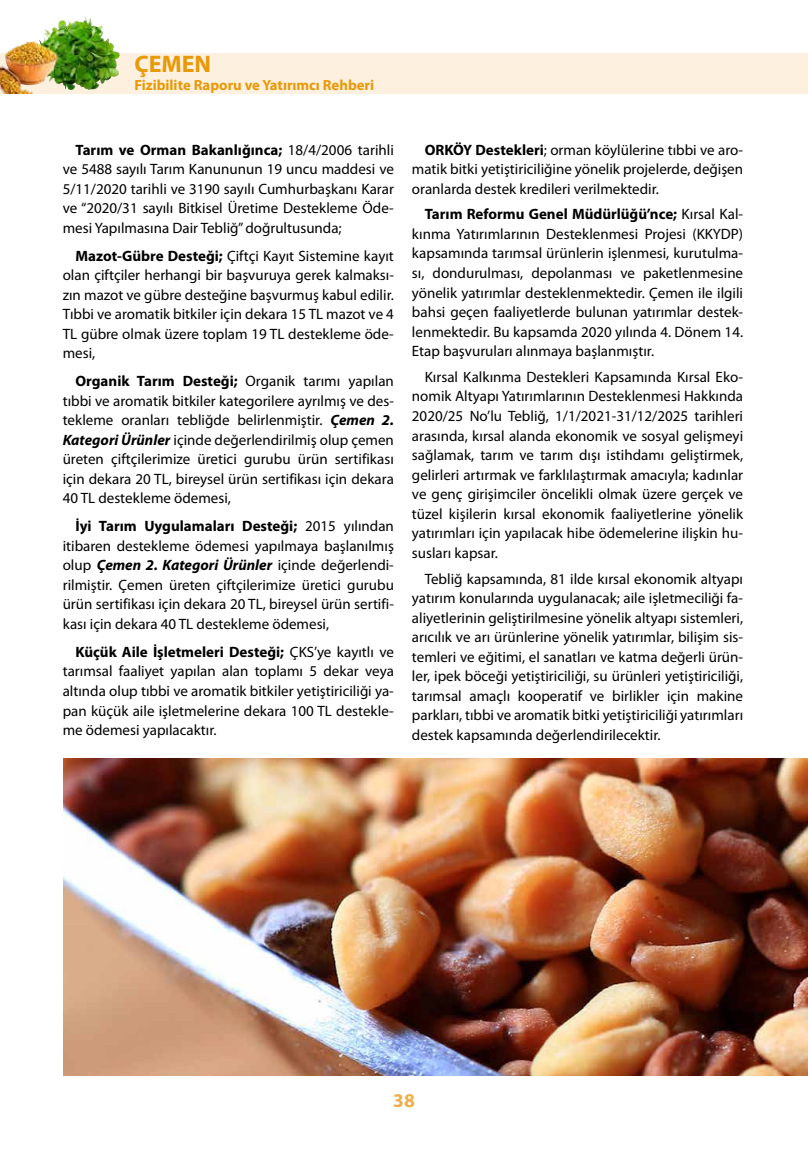
<style>
.page{position:relative;width:808px;height:1149px;background:#fff}
.page>*{position:absolute;margin:0;border:0;box-sizing:border-box;transform-origin:0 0}
.t1{font:700 24px "Myriad Pro";color:#e89907}
.t2{font:700 19.5px "Myriad Pro";color:#eeae48}
.t3{font:15px/19.5px "Myriad Pro";color:#000;text-align:justify}
.t4{font:700 14.7px "Myriad Pro";color:#e89907}
.s1{font-weight:700}
.s2{font-weight:700;font-style:italic}
</style>
<div class="page">
<div style="left:0;top:53px;width:808px;height:41px;background:#fdf0df"></div>
<img style="left:0;top:16px;width:99px;height:78px">
<img style="left:64px;top:758px;width:744px;height:317px">
<h1 class="t1" style="left:134px;top:49px;width:78px">ÇEMEN</h1>
<p class="t4" style="left:134px;top:76px;width:241px">Fizibilite Raporu ve Yatırımcı Rehberi</p>
<p class="t3" style="left:63px;top:139px;width:333px;text-indent:13px"><span class="s1">Tarım ve Orman Bakanlığınca;</span> 18/4/2006 tarihli ve 5488 sayılı Tarım Kanununun 19 uncu maddesi ve 5/11/2020 tarihli ve 3190 sayılı Cumhurbaşkanı Karar ve “2020/31 sayılı Bitkisel Üretime Destekleme Öde&shy;mesi Yapılmasına Dair Tebliğ” doğrultusunda;</p>
<p class="t3" style="left:63px;top:245px;width:333px;text-indent:13px"><span class="s1">Mazot-Gübre Desteği;</span> Çiftçi Kayıt Sistemine kayıt olan çiftçiler herhangi bir başvuruya gerek kalmaksı&shy;zın mazot ve gübre desteğine başvurmuş kabul edilir.<br>Tıbbi ve aromatik bitkiler için dekara 15 TL mazot ve 4<br>TL gübre olmak üzere toplam 19 TL destekleme öde&shy;mesi,</p>
<p class="t3" style="left:63px;top:371px;width:333px;text-indent:13px"><span class="s1">Organik Tarım Desteği;</span> Organik tarımı yapılan tıbbi ve aromatik bitkiler kategorilere ayrılmış ve des&shy;tekleme oranları tebliğde belirlenmiştir. <span class="s2">Çemen 2.<br>Kategori Ürünler</span> içinde değerlendirilmiş olup çemen üreten çiftçilerimize üretici gurubu ürün sertifikası için dekara 20 TL, bireysel ürün sertifikası için dekara 40 TL destekleme ödemesi,</p>
<p class="t3" style="left:63px;top:516px;width:333px;text-indent:13px"><span class="s1">İyi Tarım Uygulamaları Desteği;</span> 2015 yılından itibaren destekleme ödemesi yapılmaya başlanılmış olup <span class="s2">Çemen 2. Kategori Ürünler</span> içinde değerlendi&shy;rilmiştir. Çemen üreten çiftçilerimize üretici gurubu ürün sertifikası için dekara 20 TL, bireysel ürün sertifi&shy;kası için dekara 40 TL destekleme ödemesi,</p>
<p class="t3" style="left:63px;top:641px;width:333px;text-indent:13px"><span class="s1">Küçük Aile İşletmeleri Desteği;</span> ÇKS’ye kayıtlı ve tarımsal faaliyet yapılan alan toplamı 5 dekar veya altında olup tıbbi ve aromatik bitkiler yetiştiriciliği ya&shy;pan küçük aile işletmelerine dekara 100 TL destekle&shy;me ödemesi yapılacaktır.</p>
<p class="t3" style="left:412px;top:139px;width:333px;text-indent:13px"><span class="s1">ORKÖY Destekleri</span>; orman köylülerine tıbbi ve aro&shy;matik bitki yetiştiriciliğine yönelik projelerde, değişen oranlarda destek kredileri verilmektedir.</p>
<p class="t3" style="left:412px;top:204px;width:333px;text-indent:13px"><span class="s1">Tarım Reformu Genel Müdürlüğü’nce;</span> Kırsal Kal&shy;kınma Yatırımlarının Desteklenmesi Projesi (KKYDP) kapsamında tarımsal ürünlerin işlenmesi, kurutulma&shy;sı, dondurulması, depolanması ve paketlenmesine yönelik yatırımlar desteklenmektedir. Çemen ile ilgili bahsi geçen faaliyetlerde bulunan yatırımlar destek&shy;lenmektedir. Bu kapsamda 2020 yılında 4. Dönem 14.<br>Etap başvuruları alınmaya başlanmıştır.</p>
<p class="t3" style="left:412px;top:367px;width:333px;text-indent:13px">Kırsal Kalkınma Destekleri Kapsamında Kırsal Eko&shy;nomik Altyapı Yatırımlarının Desteklenmesi Hakkında 2020/25 No’lu Tebliğ, 1/1/2021-31/12/2025 tarihleri arasında, kırsal alanda ekonomik ve sosyal gelişmeyi sağlamak, tarım ve tarım dışı istihdamı geliştirmek, gelirleri artırmak ve farklılaştırmak amacıyla; kadınlar ve genç girişimciler öncelikli olmak üzere gerçek ve tüzel kişilerin kırsal ekonomik faaliyetlerine yönelik yatırımları için yapılacak hibe ödemelerine ilişkin hu&shy;susları kapsar.</p>
<p class="t3" style="left:412px;top:568px;width:333px;text-indent:13px">Tebliğ kapsamında, 81 ilde kırsal ekonomik altyapı yatırım konularında uygulanacak; aile işletmeciliği fa&shy;aliyetlerinin geliştirilmesine yönelik altyapı sistemleri, arıcılık ve arı ürünlerine yönelik yatırımlar, bilişim sis&shy;temleri ve eğitimi, el sanatları ve katma değerli ürün&shy;ler, ipek böceği yetiştiriciliği, su ürünleri yetiştiriciliği, tarımsal amaçlı kooperatif ve birlikler için makine parkları, tıbbi ve aromatik bitki yetiştiriciliği yatırımları destek kapsamında değerlendirilecektir.</p>
<h2 class="t2" style="left:393px;top:1087px;width:23px">38</h2>
</div>
